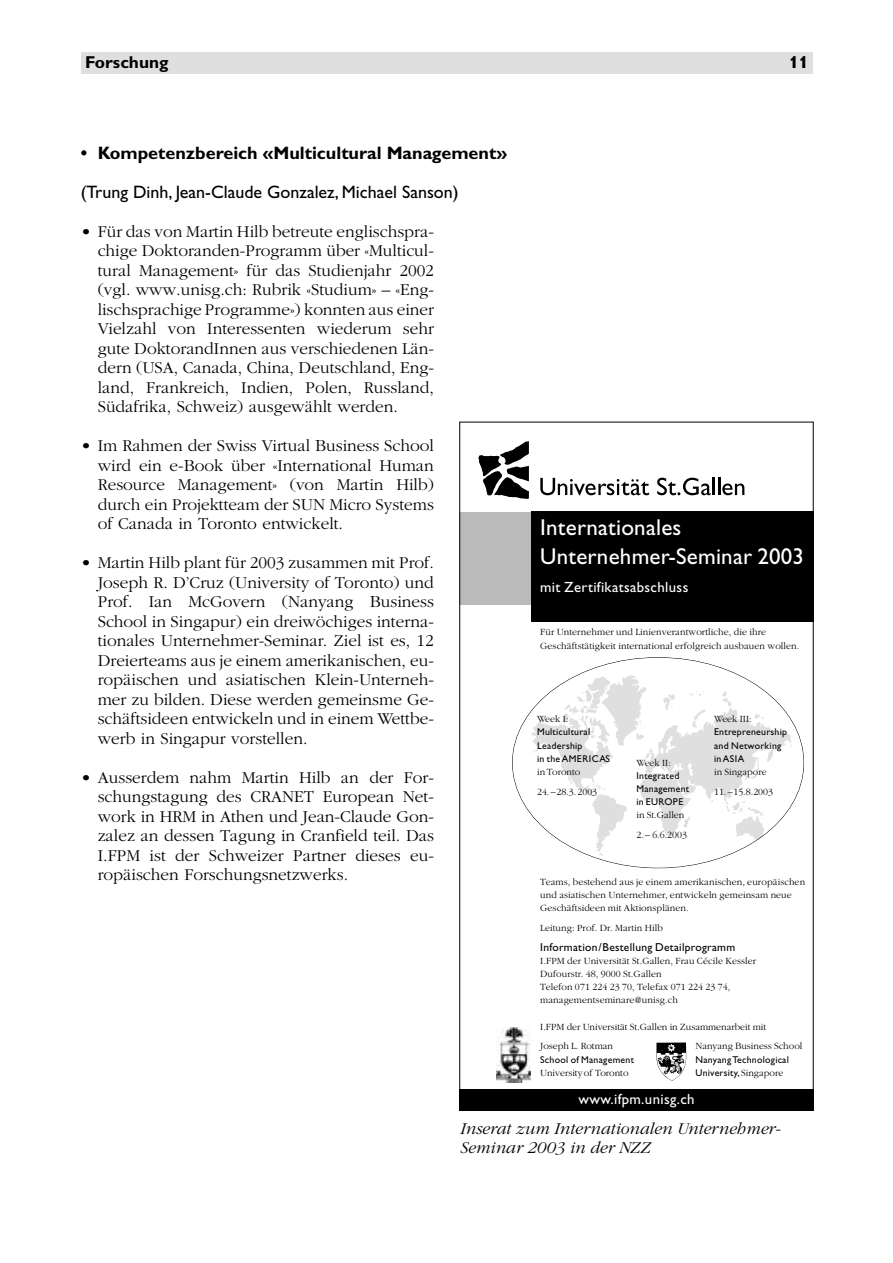
<style>
.page{position:relative;width:893px;height:1263px;background:#fff}
.page>*{position:absolute;margin:0;border:0;box-sizing:border-box;transform-origin:0 0}
.t1{font:22.95px/28.5px "Gill Alt One";letter-spacing:.01em;color:#fff}
.t2{font:18px "Gill Alt One";color:#000}
.t3{font:700 18px "Gill Alt One";color:#000}
.t4{font:300 17.25px/19.5px "Garamond";color:#000;text-align:justify}
.t5{font:italic 300 17.25px/19.5px "Garamond";color:#000}
.t6{font:700 17.25px "Gill Alt One";color:#000}
.t7{font:14.85px "Gill Alt One";letter-spacing:.025em;color:#fff}
.t8{font:11.55px "Gill Alt One";letter-spacing:.025em;color:#000}
.t9{font:300 9.9px/13.2px "Garamond";letter-spacing:.01em;color:#000}
.t10{font:9.9px/13.2px "Gill Alt One";letter-spacing:.025em;color:#000}
.s1{font-family:"Garamond";font-weight:300}
</style>
<div class="page">
<div style="left:81px;top:53px;width:731px;height:21px;background:#dfdfdf"></div>
<div style="left:459px;top:512px;width:72px;height:92px;background:#bababa"></div>
<div style="left:531px;top:512px;width:282px;height:110px;background:#000"></div>
<div style="left:459px;top:1089px;width:354px;height:22px;background:#000"></div>
<img style="left:496px;top:1027px;width:35px;height:55px">
<img style="left:656px;top:1043px;width:31px;height:38px">
<svg style="left:521px;top:676px;width:271px;height:180px"></svg>
<svg style="left:478px;top:441px;width:51px;height:58px"></svg>
<svg style="left:540px;top:478px;width:109px;height:17px"></svg>
<svg style="left:657px;top:478px;width:87px;height:17px"></svg>
<p class="t6" style="left:85px;top:56px;width:85px">Forschung</p>
<p class="t6" style="left:789px;top:56px;width:21px">11</p>
<p class="t3" style="left:81px;top:146px;width:428px">• Kompetenzbereich «Multicultural Management»</p>
<p class="t2" style="left:81px;top:185px;width:379px">(Trung Dinh, Jean-Claude Gonzalez, Michael Sanson)</p>
<p class="t4" style="left:98px;top:223px;width:338px;text-indent:-17px">• Für das von Martin Hilb betreute englischspra&shy;chige Doktoranden-Programm über «Multicul&shy;tural Management» für das Studienjahr 2002 (vgl. www.unisg.ch: Rubrik «Studium» – «Eng&shy;lischsprachige Programme») konnten aus einer Vielzahl von Interessenten wiederum sehr gute DoktorandInnen aus verschiedenen Län&shy;dern (USA, Canada, China, Deutschland, Eng&shy;land, Frankreich, Indien, Polen, Russland, Südafrika, Schweiz) ausgewählt werden.</p>
<p class="t4" style="left:98px;top:437px;width:338px;text-indent:-17px">• Im Rahmen der Swiss Virtual Business School wird ein e-Book über «International Human Resource Management» (von Martin Hilb) durch ein Projektteam der SUN Micro Systems of Canada in Toronto entwickelt.</p>
<p class="t4" style="left:98px;top:554px;width:338px;text-indent:-17px">• Martin Hilb plant für 2003 zusammen mit Prof.<br>Joseph R. D’Cruz (University of Toronto) und Prof. Ian McGovern (Nanyang Business School in Singapur) ein dreiwöchiges interna&shy;tionales Unternehmer-Seminar. Ziel ist es, 12<br>Dreierteams aus je einem amerikanischen, eu&shy;ropäischen und asiatischen Klein-Unterneh&shy;mer zu bilden. Diese werden gemeinsme Ge&shy;schäftsideen entwickeln und in einem Wettbe&shy;werb in Singapur vorstellen.</p>
<p class="t4" style="left:98px;top:769px;width:338px;text-indent:-17px">• Ausserdem nahm Martin Hilb an der For&shy;schungstagung des CRANET European Net&shy;work in HRM in Athen und Jean-Claude Gon&shy;zalez an dessen Tagung in Cranfield teil. Das I.FPM ist der Schweizer Partner dieses eu&shy;ropäischen Forschungsnetzwerks.</p>
<h1 class="t1" style="left:540px;top:516px;width:265px">Internationales<br>Unternehmer-Seminar 2003</h1>
<p class="t7" style="left:540px;top:581px;width:150px">mit Zertifikatsabschluss</p>
<p class="t9" style="left:540px;top:627px;width:261px">Für Unternehmer und Linienverantwortliche, die ihre<br>Geschäftstätigkeit international erfolgreich ausbauen wollen.</p>
<p class="t9" style="left:537px;top:713px;width:33px">Week I:</p>
<p class="t10" style="left:537px;top:727px;width:74px">Multicultural<br>Leadership<br>in the AMERICAS</p>
<p class="t9" style="left:537px;top:763px;width:62px;line-height:19.6px">in Toronto<br>24.–28.3.2003</p>
<p class="t9" style="left:636px;top:757px;width:36px">Week II:</p>
<p class="t10" style="left:636px;top:770px;width:54px">Integrated<br>Management in EUROPE</p>
<p class="t9" style="left:636px;top:806px;width:52px;line-height:19.6px">in St.Gallen<br>2.– 6.6.2003</p>
<p class="t9" style="left:714px;top:713px;width:39px">Week III:</p>
<p class="t10" style="left:714px;top:727px;width:74px">Entrepreneurship and Networking in ASIA</p>
<p class="t9" style="left:714px;top:763px;width:60px;line-height:19.6px">in Singapore<br>11.–15.8.2003</p>
<p class="t9" style="left:540px;top:876px;width:266px">Teams, bestehend aus je einem amerikanischen, europäischen und asiatischen Unternehmer, entwickeln gemeinsam neue<br>Geschäftsideen mit Aktionsplänen.</p>
<p class="t9" style="left:540px;top:922px;width:124px">Leitung: Prof. Dr. Martin Hilb</p>
<p class="t8" style="left:540px;top:943px;width:197px">Information/Bestellung Detailprogramm</p>
<p class="t9" style="left:540px;top:955px;width:217px">I.FPM der Universität St.Gallen, Frau Cécile Kessler Dufourstr. 48, 9000 St.Gallen<br>Telefon 071 224 23 70, Telefax 071 224 23 74, managementseminare@unisg.ch</p>
<p class="t9" style="left:540px;top:1017px;width:227px;line-height:19.6px">I.FPM der Universität St.Gallen in Zusammenarbeit mit<br>Joseph L. Rotman</p>
<p class="t9" style="left:695px;top:1040px;width:108px">Nanyang Business School</p>
<p class="t10" style="left:540px;top:1054px;width:95px">School of Management</p>
<p class="t10" style="left:695px;top:1054px;width:95px">Nanyang Technological</p>
<p class="t9" style="left:540px;top:1067px;width:90px">Universityof Toronto</p>
<p class="t10" style="left:695px;top:1067px;width:89px">University, <span class="s1">Singapore</span></p>
<p class="t7" style="left:578px;top:1094px;width:118px">www.ifpm.unisg.ch</p>
<p class="t5" style="left:459px;top:1120px;width:323px">Inserat zum Internationalen Unternehmer-<br>Seminar 2003 in der NZZ</p>
</div>
